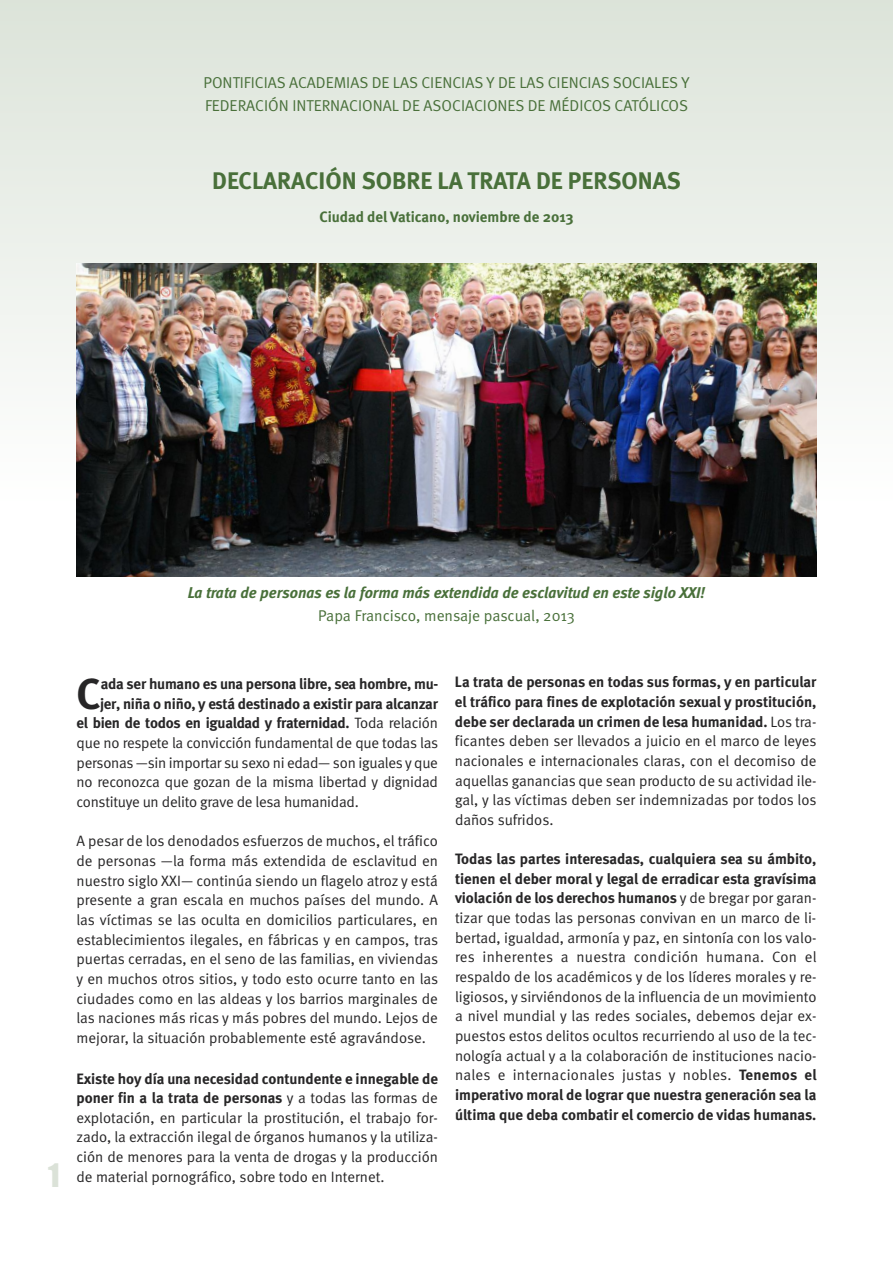
<style>
.page{position:relative;width:893px;height:1263px;background:#fff}
.page>*{position:absolute;margin:0;border:0;box-sizing:border-box;transform-origin:0 0}
.t1{font:700 43.2px "Meta";color:#272627}
.t2{font:30px "Impact";color:#dbe2d8}
.t3{font:700 24px "Meta";color:#49703a}
.t4{font:15.75px/22.5px "Meta Normal";color:#49703a}
.t5{font:italic 700 15.6px "Meta";color:#49703a}
.t6{font:15.6px "Meta Normal";letter-spacing:-.005em;color:#49703a}
.t7{font:15px/19.6px "Meta Normal";color:#272627;text-align:justify}
.t8{font:700 15px/19.6px "Meta";letter-spacing:-.005em;color:#272627}
.t9{font:700 15px "Meta";color:#49703a}
.s1{font-family:"Meta Normal";font-weight:400}
.s2{font-family:"Meta";font-weight:700}
</style>
<div class="page">
<div style="left:0;top:0;width:893px;height:507px;background:linear-gradient(to bottom,#dde5da,#fbfafa)"></div>
<img style="left:77px;top:264px;width:739px;height:312px">
<p class="t4" style="left:204px;top:73px;width:487px">PONTIFICIAS ACADEMIAS DE LAS CIENCIAS Y DE LAS CIENCIAS SOCIALES Y<br>FEDERACIÓN INTERNACIONAL DE ASOCIACIONES DE MÉDICOS CATÓLICOS</p>
<h3 class="t3" style="left:212px;top:166px;width:470px">DECLARACIÓN SOBRE LA TRATA DE PERSONAS</h3>
<p class="t9" style="left:320px;top:207px;width:255px">Ciudad del Vaticano, noviembre de 2013</p>
<p class="t5" style="left:188px;top:587px;width:519px">La trata de personas es la forma más extendida de esclavitud en este siglo XXI!</p>
<p class="t6" style="left:318px;top:610px;width:258px">Papa Francisco, mensaje pascual, 2013</p>
<h2 class="t2" style="left:48px;top:1158px;width:13px">1</h2>
<p class="t8" style="left:77px;top:674px;width:363px;text-align:right">ada ser humano es una persona libre, sea hombre, mu-<br>jer, niña o niño, y está destinado a existir para alcanzar<br>el bien de todos en igualdad y fraternidad. <span class="s1">Toda relación</span></p>
<p class="t7" style="left:77px;top:735px;width:363px">que no respete la convicción fundamental de que todas las personas —sin importar su sexo ni edad— son iguales y que no reconozca que gozan de la misma libertad y dignidad constituye un delito grave de lesa humanidad.</p>
<p class="t7" style="left:77px;top:833px;width:363px">A pesar de los denodados esfuerzos de muchos, el tráfico de personas —la forma más extendida de esclavitud en nuestro siglo XXI— continúa siendo un flagelo atroz y está presente a gran escala en muchos países del mundo. A las víctimas se las oculta en domicilios particulares, en establecimientos ilegales, en fábricas y en campos, tras puertas cerradas, en el seno de las familias, en viviendas y en muchos otros sitios, y todo esto ocurre tanto en las ciudades como en las aldeas y los barrios marginales de las naciones más ricas y más pobres del mundo. Lejos de mejorar, la situación probablemente esté agravándose.</p>
<p class="t8" style="left:77px;top:1068px;width:363px">Existe hoy día una necesidad contundente e innegable de poner fin a la trata de personas <span class="s1">y a todas las formas de</span></p>
<p class="t7" style="left:77px;top:1109px;width:363px">explotación, en particular la prostitución, el trabajo for&shy;zado, la extracción ilegal de órganos humanos y la utiliza&shy;ción de menores para la venta de drogas y la producción de material pornográfico, sobre todo en Internet.</p>
<h1 class="t1" style="left:77px;top:668px;width:26px">C</h1>
<p class="t8" style="left:455px;top:672px;width:363px;text-align:justify">La trata de personas en todas sus formas, y en particular el tráfico para fines de explotación sexual y prostitución, debe ser declarada un crimen de lesa humanidad. <span class="s1">Los tra-</span></p>
<p class="t7" style="left:455px;top:733px;width:363px">ficantes deben ser llevados a juicio en el marco de leyes nacionales e internacionales claras, con el decomiso de aquellas ganancias que sean producto de su actividad ile&shy;gal, y las víctimas deben ser indemnizadas por todos los daños sufridos.</p>
<p class="t8" style="left:455px;top:849px;width:363px;text-align:justify">Todas las partes interesadas, cualquiera sea su ámbito, tienen el deber moral y legal de erradicar esta gravísima violación de los derechos humanos <span class="s1">y de bregar por garan-</span></p>
<p class="t7" style="left:455px;top:909px;width:363px">tizar que todas las personas convivan en un marco de li&shy;bertad, igualdad, armonía y paz, en sintonía con los valo&shy;res inherentes a nuestra condición humana. Con el respaldo de los académicos y de los líderes morales y re&shy;ligiosos, y sirviéndonos de la influencia de un movimiento a nivel mundial y las redes sociales, debemos dejar ex&shy;puestos estos delitos ocultos recurriendo al uso de la tec&shy;nología actual y a la colaboración de instituciones nacio&shy;nales e internacionales justas y nobles. <span class="s2">Tenemos el</span></p>
<p class="t8" style="left:455px;top:1085px;width:363px">imperativo moral de lograr que nuestra generación sea la última que deba combatir el comercio de vidas humanas.</p>
</div>
